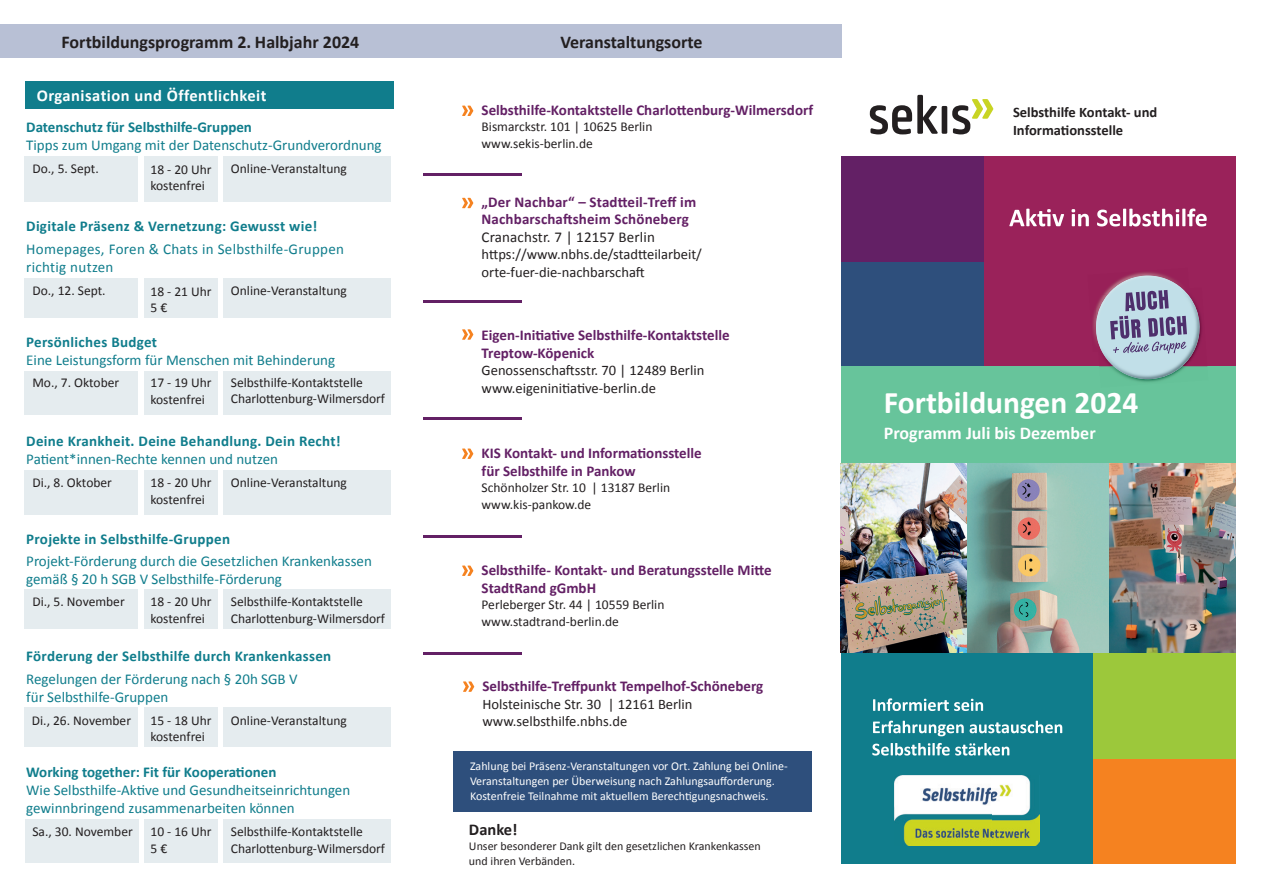
<style>
.page{position:relative;width:1263px;height:893px;background:#fff}
.page>*{position:absolute;margin:0;border:0;box-sizing:border-box;transform-origin:0 0}
.t1{font:700 31.5px "Calibri";color:#fff}
.t2{font:700 18px "Calibri";color:#231f20}
.t3{font:700 18px "Calibri";color:#fff}
.t4{font:700 16.5px "Calibri";letter-spacing:.03em;color:#fff}
.t5{font:700 16.5px "Calibri";color:#231f20}
.t6{font:15px/18px "Calibri";color:#107d8c}
.t7{font:700 15px/18px "Calibri";color:#632065}
.t8{font:700 15px "Calibri";letter-spacing:.02em;color:#107d8c}
.t9{font:700 15px "Calibri";color:#107d8c}
.t10{font:15px/18px "Calibri";letter-spacing:.02em;color:#107d8c}
.t11{font:15px "Calibri";letter-spacing:.01em;color:#231f20}
.t12{font:14.55px/17.7px "Calibri";color:#231f20}
.t13{font:700 14.55px/18px "Calibri";color:#231f20}
.t14{font:13.5px/16.5px "Calibri";color:#231f20}
.t15{font:12px/15px "Calibri";color:#fff}
.t16{font:12px/15px "Calibri";color:#231f20}
</style>
<div class="page">
<div style="left:0;top:25px;width:842px;height:33px;background:#b8c0d5"></div>
<div style="left:983px;top:155px;width:253px;height:212px;background:#9a225a"></div>
<div style="left:841px;top:653px;width:252px;height:211px;background:#107d8c"></div>
<div style="left:841px;top:261px;width:142px;height:106px;background:#2e4f7c"></div>
<div style="left:1093px;top:758px;width:144px;height:106px;background:#f58220"></div>
<div style="left:841px;top:155px;width:142px;height:107px;background:#632065"></div>
<div style="left:1093px;top:652px;width:143px;height:106px;background:#9cc83b"></div>
<svg style="left:1009px;top:209px;width:198px;height:17px"></svg>
<div style="left:841px;top:366px;width:395px;height:98px;background:#67c49b"></div>
<img style="left:841px;top:463px;width:395px;height:190px">
<svg style="left:872px;top:743px;width:137px;height:13px"></svg>
<svg style="left:873px;top:721px;width:189px;height:15px"></svg>
<svg style="left:873px;top:698px;width:110px;height:13px"></svg>
<img style="left:1093px;top:272px;width:67px;height:62px">
<svg style="left:1094px;top:274px;width:107px;height:107px"></svg>
<img style="left:895px;top:776px;width:144px;height:70px">
<div style="left:835px;top:148px;width:413px;height:8px;background:#fff"></div>
<div style="left:1236px;top:140px;width:9px;height:740px;background:#fff"></div>
<hr style="left:423px;top:173px;width:99px;height:3px;background:#632065">
<hr style="left:423px;top:300px;width:99px;height:3px;background:#632065">
<svg style="left:462px;top:106px;width:11px;height:10px"></svg>
<svg style="left:462px;top:448px;width:11px;height:11px"></svg>
<svg style="left:463px;top:681px;width:11px;height:11px"></svg>
<svg style="left:462px;top:198px;width:11px;height:10px"></svg>
<hr style="left:423px;top:417px;width:99px;height:3px;background:#632065">
<hr style="left:423px;top:535px;width:99px;height:3px;background:#632065">
<hr style="left:423px;top:652px;width:99px;height:3px;background:#632065">
<svg style="left:462px;top:566px;width:11px;height:10px"></svg>
<div style="left:453px;top:751px;width:359px;height:60px;background:#2e4f7c"></div>
<svg style="left:462px;top:329px;width:11px;height:11px"></svg>
<div style="left:25px;top:819px;width:114px;height:44px;background:#e5ecef"></div>
<div style="left:224px;top:819px;width:167px;height:44px;background:#e5ecef"></div>
<div style="left:144px;top:819px;width:74px;height:44px;background:#e5ecef"></div>
<div style="left:26px;top:81px;width:368px;height:28px;background:#107d8c"></div>
<div style="left:25px;top:371px;width:113px;height:44px;background:#e5ecef"></div>
<div style="left:224px;top:371px;width:167px;height:44px;background:#e5ecef"></div>
<div style="left:144px;top:371px;width:74px;height:44px;background:#e5ecef"></div>
<div style="left:25px;top:278px;width:113px;height:40px;background:#e5ecef"></div>
<div style="left:224px;top:278px;width:167px;height:40px;background:#e5ecef"></div>
<div style="left:144px;top:278px;width:74px;height:40px;background:#e5ecef"></div>
<div style="left:25px;top:708px;width:113px;height:39px;background:#e5ecef"></div>
<div style="left:224px;top:708px;width:167px;height:39px;background:#e5ecef"></div>
<div style="left:144px;top:708px;width:74px;height:39px;background:#e5ecef"></div>
<div style="left:25px;top:589px;width:113px;height:39px;background:#e5ecef"></div>
<div style="left:224px;top:589px;width:167px;height:39px;background:#e5ecef"></div>
<div style="left:144px;top:589px;width:74px;height:39px;background:#e5ecef"></div>
<div style="left:25px;top:156px;width:113px;height:46px;background:#e5ecef"></div>
<div style="left:224px;top:156px;width:167px;height:46px;background:#e5ecef"></div>
<div style="left:144px;top:156px;width:74px;height:46px;background:#e5ecef"></div>
<div style="left:25px;top:470px;width:113px;height:45px;background:#e5ecef"></div>
<div style="left:224px;top:470px;width:167px;height:45px;background:#e5ecef"></div>
<div style="left:144px;top:470px;width:74px;height:45px;background:#e5ecef"></div>
<svg style="left:870px;top:95px;width:123px;height:39px"></svg>
<h2 class="t2" style="left:62px;top:30px;width:299px">Fortbildungsprogramm 2. Halbjahr 2024</h2>
<h2 class="t2" style="left:560px;top:29px;width:144px">Veranstaltungsorte</h2>
<p class="t4" style="left:37px;top:84px;width:231px">Organisation und Öffentlichkeit</p>
<p class="t9" style="left:26px;top:117px;width:227px">Datenschutz für Selbsthilfe-Gruppen</p>
<p class="t6" style="left:26px;top:136px;width:357px">Tipps zum Umgang mit der Datenschutz-Grundverordnung</p>
<p class="t14" style="left:32px;top:160px;width:68px">Do., 5. Sept.</p>
<p class="t14" style="left:151px;top:160px;width:63px">18 - 20 Uhr kostenfrei</p>
<p class="t14" style="left:231px;top:160px;width:117px">Online-Veranstaltung</p>
<p class="t8" style="left:26px;top:216px;width:293px">Digitale Präsenz &amp; Vernetzung: Gewusst wie!</p>
<p class="t10" style="left:26px;top:239px;width:319px">Homepages, Foren &amp; Chats in Selbsthilfe-Gruppen richtig nutzen</p>
<p class="t14" style="left:32px;top:282px;width:75px">Do., 12. Sept.</p>
<p class="t14" style="left:151px;top:282px;width:63px">18 - 21 Uhr<br>5 €</p>
<p class="t14" style="left:231px;top:282px;width:117px">Online-Veranstaltung</p>
<p class="t8" style="left:26px;top:332px;width:132px">Persönliches Budget</p>
<p class="t6" style="left:26px;top:351px;width:310px">Eine Leistungsform für Menschen mit Behinderung</p>
<p class="t14" style="left:32px;top:374px;width:88px">Mo., 7. Oktober</p>
<p class="t14" style="left:151px;top:374px;width:63px">17 - 19 Uhr kostenfrei</p>
<p class="t14" style="left:231px;top:374px;width:155px">Selbsthilfe-Kontaktstelle<br>Charlottenburg-Wilmersdorf</p>
<p class="t8" style="left:26px;top:430px;width:316px">Deine Krankheit. Deine Behandlung. Dein Recht!</p>
<p class="t6" style="left:26px;top:450px;width:253px">Patient*innen-Rechte kennen und nutzen</p>
<p class="t14" style="left:32px;top:474px;width:81px">Di., 8. Oktober</p>
<p class="t14" style="left:151px;top:474px;width:63px">18 - 20 Uhr kostenfrei</p>
<p class="t14" style="left:231px;top:474px;width:117px">Online-Veranstaltung</p>
<p class="t8" style="left:26px;top:528px;width:205px">Projekte in Selbsthilfe-Gruppen</p>
<p class="t6" style="left:26px;top:552px;width:347px">Projekt-Förderung durch die Gesetzlichen Krankenkassen gemäß § 20 h SGB V Selbsthilfe-Förderung</p>
<p class="t14" style="left:32px;top:593px;width:94px">Di., 5. November</p>
<p class="t14" style="left:151px;top:593px;width:63px">18 - 20 Uhr kostenfrei</p>
<p class="t14" style="left:231px;top:593px;width:155px">Selbsthilfe-Kontaktstelle<br>Charlottenburg-Wilmersdorf</p>
<p class="t8" style="left:26px;top:646px;width:306px">Förderung der Selbsthilfe durch Krankenkassen</p>
<p class="t6" style="left:26px;top:669px;width:273px">Regelungen der Förderung nach § 20h SGB V für Selbsthilfe-Gruppen</p>
<p class="t14" style="left:32px;top:712px;width:101px">Di., 26. November</p>
<p class="t14" style="left:151px;top:712px;width:63px">15 - 18 Uhr kostenfrei</p>
<p class="t14" style="left:231px;top:711px;width:117px">Online-Veranstaltung</p>
<p class="t9" style="left:26px;top:762px;width:252px">Working together: Fit für Kooperationen</p>
<p class="t6" style="left:26px;top:781px;width:326px">Wie Selbsthilfe-Aktive und Gesundheitseinrichtungen gewinnbringend zusammenarbeiten können</p>
<p class="t14" style="left:32px;top:823px;width:102px">Sa., 30. November</p>
<p class="t14" style="left:151px;top:823px;width:63px">10 - 16 Uhr<br>5 €</p>
<p class="t14" style="left:231px;top:823px;width:155px">Selbsthilfe-Kontaktstelle<br>Charlottenburg-Wilmersdorf</p>
<p class="t7" style="left:482px;top:100px;width:333px">Selbsthilfe-Kontaktstelle Charlottenburg-Wilmersdorf</p>
<p class="t14" style="left:482px;top:118px;width:172px">Bismarckstr. 101 | 10625 Berlin www.sekis-berlin.de</p>
<p class="t7" style="left:482px;top:193px;width:216px;line-height:16.5px">„Der Nachbar“ – Stadtteil-Treff im<br>Nachbarschaftsheim Schöneberg</p>
<p class="t11" style="left:482px;top:226px;width:175px">Cranachstr. 7 | 12157 Berlin</p>
<p class="t12" style="left:482px;top:245px;width:222px">https://www.nbhs.de/stadtteilarbeit/ orte-fuer-die-nachbarschaft</p>
<p class="t7" style="left:482px;top:325px;width:249px">Eigen-Initiative Selbsthilfe-Kontaktstelle<br>Treptow-Köpenick</p>
<p class="t12" style="left:482px;top:361px;width:224px">Genossenschaftsstr. 70 | 12489 Berlin www.eigeninitiative-berlin.de</p>
<p class="t7" style="left:482px;top:443px;width:222px">KIS Kontakt- und Informationsstelle für Selbsthilfe in Pankow</p>
<p class="t14" style="left:482px;top:479px;width:190px">Schönholzer Str. 10 | 13187 Berlin www.kis-pankow.de</p>
<p class="t7" style="left:482px;top:560px;width:291px">Selbsthilfe- Kontakt- und Beratungsstelle Mitte<br>StadtRand gGmbH</p>
<p class="t14" style="left:482px;top:596px;width:184px">Perleberger Str. 44 | 10559 Berlin www.stadtrand-berlin.de</p>
<p class="t7" style="left:482px;top:676px;width:282px">Selbsthilfe-Treffpunkt Tempelhof-Schöneberg</p>
<p class="t12" style="left:482px;top:694px;width:212px">Holsteinische Str. 30 | 12161 Berlin www.selbsthilfe.nbhs.de</p>
<p class="t15" style="left:470px;top:758px;width:319px">Zahlung bei Präsenz-Veranstaltungen vor Ort. Zahlung bei Online-<br>Veranstaltungen per Überweisung nach Zahlungsaufforderung.<br>Kostenfreie Teilnahme mit aktuellem Berechtigungsnachweis.</p>
<p class="t5" style="left:469px;top:817px;width:50px">Danke!</p>
<p class="t16" style="left:469px;top:838px;width:293px">Unser besonderer Dank gilt den gesetzlichen Krankenkassen und ihren Verbänden.</p>
<p class="t13" style="left:1013px;top:102px;width:146px">Selbsthilfe Kontakt- und<br>Informationsstelle</p>
<h1 class="t1" style="left:884px;top:380px;width:256px">Fortbildungen 2024</h1>
<h2 class="t3" style="left:884px;top:420px;width:213px">Programm Juli bis Dezember</h2>
</div>
